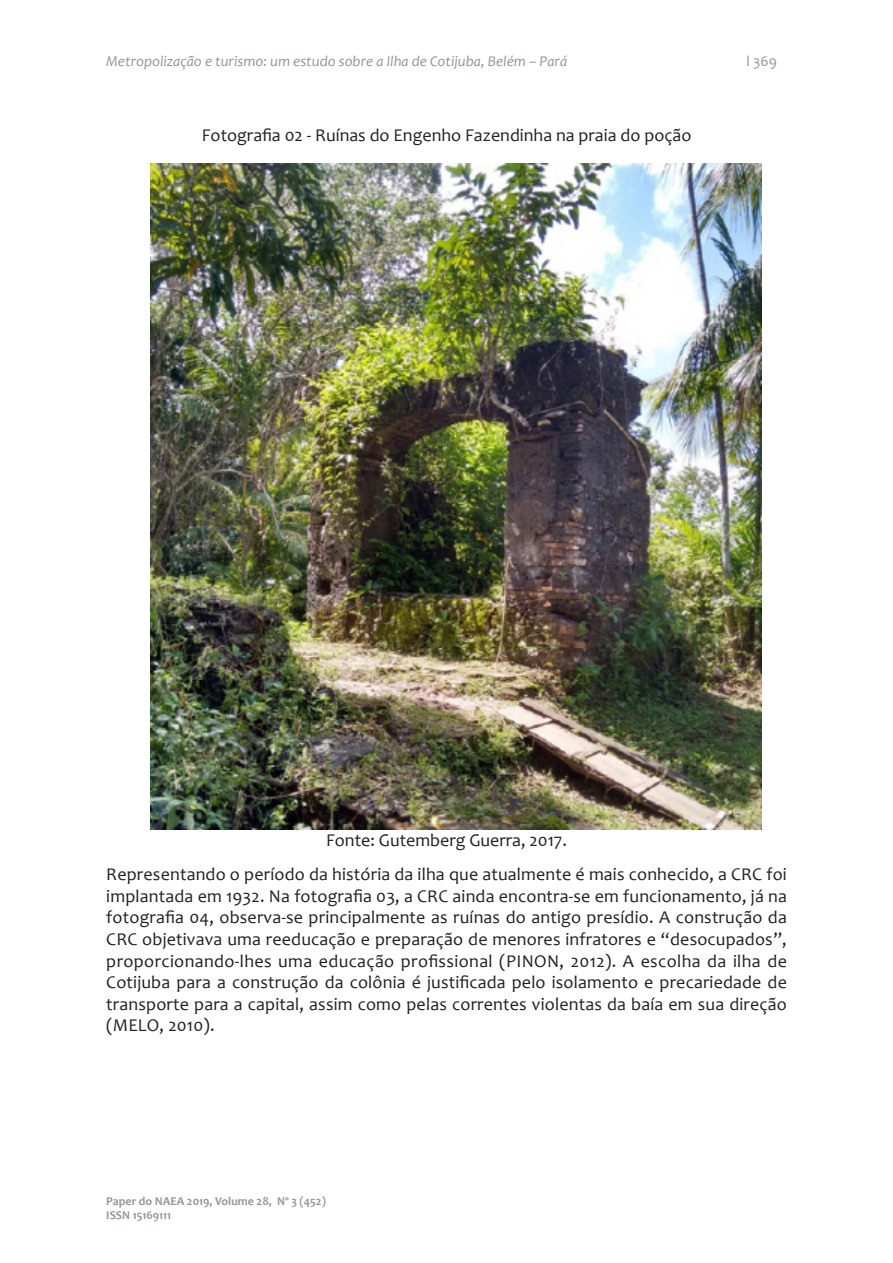
<style>
.page{position:relative;width:893px;height:1263px;background:#fff}
.page>*{position:absolute;margin:0;border:0;box-sizing:border-box;transform-origin:0 0}
.topico{font:18px/21.6px "Candara";color:#231f20;text-align:justify}
.t1{font:italic 15px "Candara";color:#939598}
.t2{font:15px "Candara";color:#939598}
.t3{font:700 12px/14.4px "Candara";color:#939598}
</style>
<div class="page">
<img style="left:150px;top:163px;width:611px;height:666px">
<p class="t1" style="left:106px;top:52px;width:462px">Metropolização e turismo: um estudo sobre a Ilha de Cotijuba, Belém – Pará</p>
<p class="t2" style="left:746px;top:52px;width:32px">l 369</p>
<p class="topico" style="left:202px;top:124px;width:491px">Fotografia 02 - Ruínas do Engenho Fazendinha na praia do poção</p>
<p class="topico" style="left:326px;top:829px;width:242px">Fonte: Gutemberg Guerra, 2017.</p>
<p class="topico" style="left:106px;top:863px;width:682px">Representando o período da história da ilha que atualmente é mais conhecido, a CRC foi implantada em 1932. Na fotografia 03, a CRC ainda encontra-se em funcionamento, já na fotografia 04, observa-se principalmente as ruínas do antigo presídio. A construção da CRC objetivava uma reeducação e preparação de menores infratores e “desocupados”, proporcionando-lhes uma educação profissional (PINON, 2012). A escolha da ilha de Cotijuba para a construção da colônia é justificada pelo isolamento e precariedade de transporte para a capital, assim como pelas correntes violentas da baía em sua direção (MELO, 2010).</p>
<p class="t3" style="left:106px;top:1193px;width:221px">Paper do NAEA 2019, Volume 28, Nº 3 (452)<br>ISSN 15169111</p>
</div>
